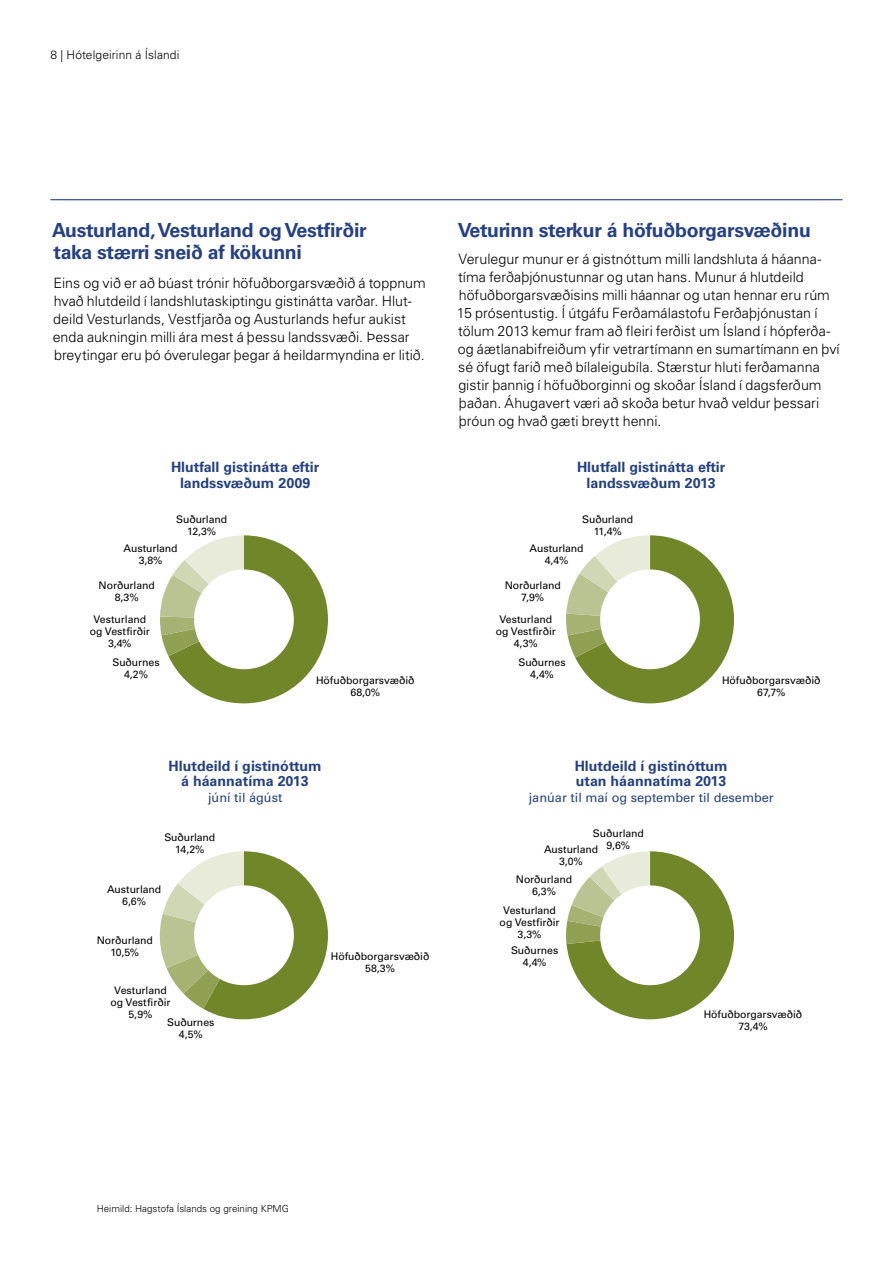
<style>
.page{position:relative;width:893px;height:1263px;background:#fff}
.page>*{position:absolute;margin:0;border:0;box-sizing:border-box;transform-origin:0 0}
.t1{font:700 19.5px/22.5px "Univers LT Std";letter-spacing:-.015em;color:#254184}
.t2{font:300 14.25px/18px "Univers LT Std";color:#000}
.t3{font:700 14.25px/15.8px "Univers LT Std";color:#254184;text-align:center}
.t4{font:12.75px "Univers LT Std";color:#254184}
.t5{font:300 12px "Univers LT Std";letter-spacing:.005em;color:#000}
.t6{font:10.5px/12px "Univers LT Std";letter-spacing:-.005em;color:#000;text-align:center}
.t7{font:300 9.75px "Univers LT Std";color:#000}
</style>
<div class="page">
<svg style="left:566px;top:851px;width:168px;height:168px"></svg>
<div style="left:600px;top:885px;width:100px;height:100px;background:#fff;border-radius:50%"></div>
<svg style="left:159px;top:851px;width:169px;height:168px"></svg>
<div style="left:194px;top:885px;width:100px;height:100px;background:#fff;border-radius:50%"></div>
<svg style="left:566px;top:535px;width:168px;height:168px"></svg>
<div style="left:600px;top:569px;width:100px;height:100px;background:#fff;border-radius:50%"></div>
<hr style="left:50px;top:199px;width:792px;height:1px;background:#254184">
<svg style="left:160px;top:535px;width:168px;height:168px"></svg>
<div style="left:194px;top:569px;width:100px;height:100px;background:#fff;border-radius:50%"></div>
<p class="t5" style="left:50px;top:48px;width:130px">8 | Hótelgeirinn á Íslandi</p>
<h1 class="t1" style="left:52px;top:219px;width:316px">Austurland, Vesturland og Vestfirðir taka stærri sneið af kökunni</h1>
<p class="t2" style="left:53px;top:274px;width:375px">Eins og við er að búast trónir höfuðborgarsvæðið á toppnum hvað hlutdeild í landshlutaskiptingu gistinátta varðar. Hlut&shy;deild Vesturlands, Vestfjarða og Austurlands hefur aukist enda aukningin milli ára mest á þessu landssvæði. Þessar breytingar eru þó óverulegar þegar á heildarmyndina er litið.</p>
<p class="t3" style="left:171px;top:459px;width:150px">Hlutfall gistinátta eftir landssvæðum 2009</p>
<p class="t6" style="left:176px;top:514px;width:53px">Suðurland<br>12,3%</p>
<p class="t6" style="left:124px;top:542px;width:56px">Austurland<br>3,8%</p>
<p class="t6" style="left:99px;top:579px;width:58px">Norðurland<br>8,3%</p>
<p class="t6" style="left:90px;top:613px;width:61px">Vesturland og Vestfirðir<br>3,4%</p>
<p class="t6" style="left:112px;top:656px;width:49px">Suðurnes<br>4,2%</p>
<p class="t6" style="left:316px;top:674px;width:100px">Höfuðborgarsvæðið<br>68,0%</p>
<p class="t3" style="left:169px;top:758px;width:155px">Hlutdeild í gistinóttum á háannatíma 2013</p>
<p class="t4" style="left:208px;top:790px;width:76px">júní til ágúst</p>
<p class="t6" style="left:164px;top:832px;width:53px">Suðurland<br>14,2%</p>
<p class="t6" style="left:107px;top:883px;width:56px">Austurland<br>6,6%</p>
<p class="t6" style="left:97px;top:934px;width:58px">Norðurland<br>10,5%</p>
<p class="t6" style="left:111px;top:985px;width:61px">Vesturland og Vestfirðir<br>5,9%</p>
<p class="t6" style="left:167px;top:1017px;width:49px">Suðurnes<br>4,5%</p>
<p class="t6" style="left:331px;top:951px;width:100px">Höfuðborgarsvæðið<br>58,3%</p>
<h1 class="t1" style="left:458px;top:219px;width:355px">Veturinn sterkur á höfuðborgarsvæðinu</h1>
<p class="t2" style="left:457px;top:250px;width:384px">Verulegur munur er á gistnóttum milli landshluta á háanna&shy;tíma ferðaþjónustunnar og utan hans. Munur á hlutdeild höfuðborgarsvæðisins milli háannar og utan hennar eru rúm 15 prósentustig. Í útgáfu Ferðamálastofu Ferðaþjónustan í tölum 2013 kemur fram að fleiri ferðist um Ísland í hópferða&shy;og áætlanabifreiðum yfir vetrartímann en sumartímann en því sé öfugt farið með bílaleigubíla. Stærstur hluti ferðamanna gistir þannig í höfuðborginni og skoðar Ísland í dagsferðum þaðan. Áhugavert væri að skoða betur hvað veldur þessari þróun og hvað gæti breytt henni.</p>
<p class="t3" style="left:577px;top:459px;width:150px">Hlutfall gistinátta eftir landssvæðum 2013</p>
<p class="t6" style="left:582px;top:514px;width:53px">Suðurland<br>11,4%</p>
<p class="t6" style="left:530px;top:542px;width:56px">Austurland<br>4,4%</p>
<p class="t6" style="left:505px;top:579px;width:58px">Norðurland<br>7,9%</p>
<p class="t6" style="left:496px;top:613px;width:61px">Vesturland og Vestfirðir<br>4,3%</p>
<p class="t6" style="left:518px;top:656px;width:49px">Suðurnes<br>4,4%</p>
<p class="t6" style="left:722px;top:674px;width:100px">Höfuðborgarsvæðið<br>67,7%</p>
<p class="t3" style="left:575px;top:758px;width:155px;text-align:left">Hlutdeild í gistinóttum utan háannatíma 2013</p>
<p class="t4" style="left:529px;top:790px;width:247px">janúar til maí og september til desember</p>
<p class="t6" style="left:593px;top:828px;width:53px">Suðurland<br>9,6%</p>
<p class="t6" style="left:544px;top:843px;width:56px">Austurland<br>3,0%</p>
<p class="t6" style="left:516px;top:873px;width:58px">Norðurland<br>6,3%</p>
<p class="t6" style="left:500px;top:904px;width:61px">Vesturland og Vestfirðir<br>3,3%</p>
<p class="t6" style="left:511px;top:944px;width:49px">Suðurnes<br>4,4%</p>
<p class="t6" style="left:704px;top:1008px;width:100px">Höfuðborgarsvæðið<br>73,4%</p>
<p class="t7" style="left:97px;top:1202px;width:194px">Heimild: Hagstofa Íslands og greining KPMG</p>
</div>
